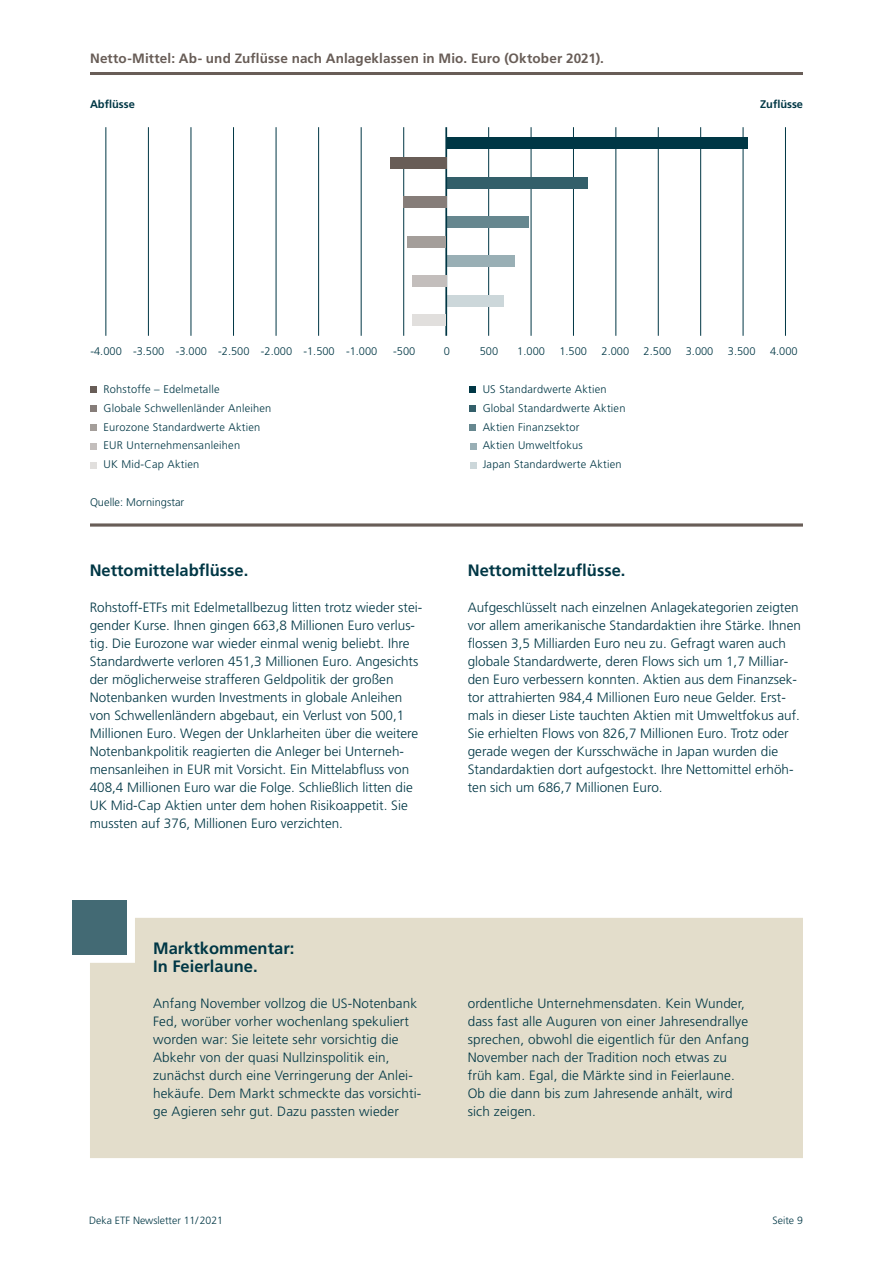
<style>
.page{position:relative;width:893px;height:1263px;background:#fff}
.page>*{position:absolute;margin:0;border:0;box-sizing:border-box;transform-origin:0 0}
.t1{font:700 16.5px/18px "Deka Frutiger OTPS";color:#003745}
.t2{font:300 13.5px/18px "Deka Frutiger OTPS";color:#003745}
.t3{font:700 13.5px "Deka Frutiger OTPS";letter-spacing:.01em;color:#685d57}
.t4{font:300 11.1px "Deka Frutiger OTPS";letter-spacing:.02em;color:#003745}
.t5{font:300 11.1px "Deka Frutiger OTPS";color:#003745}
.t6{font:700 11.1px "Deka Frutiger OTPS";color:#003745}
.t7{font:300 10.5px "Deka Frutiger OTPS";color:#003745}
</style>
<div class="page">
<hr style="left:90px;top:72px;width:713px;height:3px;background:#685d57">
<svg style="left:90px;top:523px;width:713px;height:4px;background:#877e7a"></svg>
<div style="left:469px;top:386px;width:7px;height:7px;background:#003745"></div>
<div style="left:469px;top:405px;width:7px;height:6px;background:#335f6a"></div>
<div style="left:469px;top:424px;width:7px;height:6px;background:#66878f"></div>
<svg style="left:470px;top:443px;width:6px;height:6px"></svg>
<svg style="left:470px;top:462px;width:6px;height:6px"></svg>
<hr style="left:616px;top:127px;width:1px;height:209px;background:#003745">
<hr style="left:531px;top:127px;width:1px;height:209px;background:#003745">
<hr style="left:573px;top:127px;width:1px;height:209px;background:#003745">
<hr style="left:785px;top:127px;width:1px;height:209px;background:#003745">
<hr style="left:743px;top:127px;width:1px;height:209px;background:#003745">
<hr style="left:658px;top:127px;width:1px;height:209px;background:#003745">
<hr style="left:700px;top:127px;width:1px;height:209px;background:#003745">
<hr style="left:488px;top:127px;width:1px;height:209px;background:#003745">
<div style="left:447px;top:137px;width:301px;height:12px;background:#003745"></div>
<div style="left:446px;top:177px;width:142px;height:11px;background:#335f6a"></div>
<div style="left:446px;top:216px;width:83px;height:12px;background:#66878f"></div>
<div style="left:446px;top:256px;width:69px;height:11px;background:#99afb5"></div>
<div style="left:446px;top:295px;width:57px;height:11px;background:#ccd7da"></div>
<hr style="left:445px;top:127px;width:2px;height:209px;background:#003745">
<div style="left:90px;top:386px;width:7px;height:7px;background:#685d57"></div>
<div style="left:90px;top:405px;width:7px;height:6px;background:#867d79"></div>
<div style="left:90px;top:424px;width:7px;height:6px;background:#a49e9a"></div>
<div style="left:90px;top:443px;width:7px;height:6px;background:#c3bebc"></div>
<div style="left:90px;top:462px;width:7px;height:6px;background:#e1dfdd"></div>
<hr style="left:276px;top:127px;width:1px;height:209px;background:#003745">
<hr style="left:191px;top:127px;width:1px;height:209px;background:#003745">
<hr style="left:233px;top:127px;width:1px;height:209px;background:#003745">
<hr style="left:403px;top:127px;width:1px;height:209px;background:#003745">
<hr style="left:318px;top:127px;width:1px;height:209px;background:#003745">
<hr style="left:361px;top:127px;width:1px;height:209px;background:#003745">
<hr style="left:106px;top:127px;width:1px;height:209px;background:#003745">
<hr style="left:148px;top:127px;width:1px;height:209px;background:#003745">
<div style="left:390px;top:157px;width:56px;height:11px;background:#685d57"></div>
<div style="left:403px;top:197px;width:43px;height:11px;background:#867d79"></div>
<div style="left:407px;top:236px;width:39px;height:11px;background:#a49e9a"></div>
<div style="left:412px;top:275px;width:34px;height:12px;background:#c3bebc"></div>
<div style="left:413px;top:314px;width:33px;height:12px;background:#e1dfdd"></div>
<div style="left:72px;top:900px;width:54px;height:54px;background:#436a74"></div>
<div style="left:90px;top:918px;width:713px;height:240px;background:#e3ddcb"></div>
<p class="t3" style="left:90px;top:50px;width:515px">Netto-Mittel: Ab- und Zuflüsse nach Anlageklassen in Mio. Euro (Oktober 2021).</p>
<p class="t6" style="left:90px;top:97px;width:46px">Abflüsse</p>
<p class="t6" style="left:760px;top:97px;width:45px">Zuflüsse</p>
<p class="t5" style="left:90px;top:344px;width:288px">-4.000 -3.500 -3.000 -2.500 -2.000 -1.500 -1.000</p>
<p class="t4" style="left:393px;top:344px;width:24px">-500</p>
<p class="t4" style="left:444px;top:344px;width:8px">0</p>
<p class="t4" style="left:480px;top:344px;width:20px">500</p>
<p class="t4" style="left:517px;top:344px;width:29px">1.000</p>
<p class="t4" style="left:559px;top:344px;width:29px">1.500</p>
<p class="t4" style="left:601px;top:344px;width:29px">2.000</p>
<p class="t4" style="left:644px;top:344px;width:29px">2.500</p>
<p class="t4" style="left:686px;top:344px;width:29px">3.000</p>
<p class="t4" style="left:728px;top:344px;width:29px">3.500</p>
<p class="t4" style="left:770px;top:344px;width:29px">4.000</p>
<p class="t4" style="left:104px;top:382px;width:118px">Rohstoffe – Edelmetalle</p>
<p class="t4" style="left:483px;top:382px;width:126px">US Standardwerte Aktien</p>
<p class="t4" style="left:104px;top:401px;width:169px">Globale Schwellenländer Anleihen</p>
<p class="t4" style="left:483px;top:401px;width:144px">Global Standardwerte Aktien</p>
<p class="t4" style="left:104px;top:420px;width:158px">Eurozone Standardwerte Aktien</p>
<p class="t4" style="left:483px;top:420px;width:98px">Aktien Finanzsektor</p>
<p class="t4" style="left:104px;top:439px;width:138px">EUR Unternehmensanleihen</p>
<p class="t4" style="left:483px;top:439px;width:102px">Aktien Umweltfokus</p>
<p class="t4" style="left:104px;top:458px;width:97px">UK Mid-Cap Aktien</p>
<p class="t4" style="left:483px;top:458px;width:140px">Japan Standardwerte Aktien</p>
<p class="t5" style="left:90px;top:495px;width:96px">Quelle: Morningstar</p>
<p class="t1" style="left:90px;top:561px;width:160px">Nettomittelabflüsse.</p>
<p class="t2" style="left:90px;top:598px;width:334px">Rohstoff-ETFs mit Edelmetallbezug litten trotz wieder stei&shy;gender Kurse. Ihnen gingen 663,8 Millionen Euro verlus&shy;tig. Die Eurozone war wieder einmal wenig beliebt. Ihre Standardwerte verloren 451,3 Millionen Euro. Angesichts der möglicherweise strafferen Geldpolitik der großen Notenbanken wurden Investments in globale Anleihen von Schwellenländern abgebaut, ein Verlust von 500,1<br>Millionen Euro. Wegen der Unklarheiten über die weitere Notenbankpolitik reagierten die Anleger bei Unterneh&shy;mensanleihen in EUR mit Vorsicht. Ein Mittelabfluss von 408,4 Millionen Euro war die Folge. Schließlich litten die UK Mid-Cap Aktien unter dem hohen Risikoappetit. Sie mussten auf 376, Millionen Euro verzichten.</p>
<p class="t1" style="left:468px;top:561px;width:159px">Nettomittelzuflüsse.</p>
<p class="t2" style="left:468px;top:598px;width:335px">Aufgeschlüsselt nach einzelnen Anlagekategorien zeigten vor allem amerikanische Standardaktien ihre Stärke. Ihnen flossen 3,5 Milliarden Euro neu zu. Gefragt waren auch globale Standardwerte, deren Flows sich um 1,7 Milliar&shy;den Euro verbessern konnten. Aktien aus dem Finanzsek&shy;tor attrahierten 984,4 Millionen Euro neue Gelder. Erst&shy;mals in dieser Liste tauchten Aktien mit Umweltfokus auf.<br>Sie erhielten Flows von 826,7 Millionen Euro. Trotz oder gerade wegen der Kursschwäche in Japan wurden die Standardaktien dort aufgestockt. Ihre Nettomittel erhöh&shy;ten sich um 686,7 Millionen Euro.</p>
<p class="t1" style="left:153px;top:939px;width:143px">Marktkommentar:<br>In Feierlaune.</p>
<p class="t2" style="left:153px;top:994px;width:270px">Anfang November vollzog die US-Notenbank Fed, worüber vorher wochenlang spekuliert worden war: Sie leitete sehr vorsichtig die Abkehr von der quasi Nullzinspolitik ein, zunächst durch eine Verringerung der Anlei&shy;hekäufe. Dem Markt schmeckte das vorsichti&shy;ge Agieren sehr gut. Dazu passten wieder</p>
<p class="t2" style="left:468px;top:994px;width:283px">ordentliche Unternehmensdaten. Kein Wunder, dass fast alle Auguren von einer Jahresendrallye sprechen, obwohl die eigentlich für den Anfang November nach der Tradition noch etwas zu früh kam. Egal, die Märkte sind in Feierlaune.<br>Ob die dann bis zum Jahresende anhält, wird sich zeigen.</p>
<p class="t7" style="left:89px;top:1214px;width:135px">Deka ETF Newsletter 11/2021</p>
<p class="t7" style="left:773px;top:1214px;width:32px">Seite 9</p>
</div>
